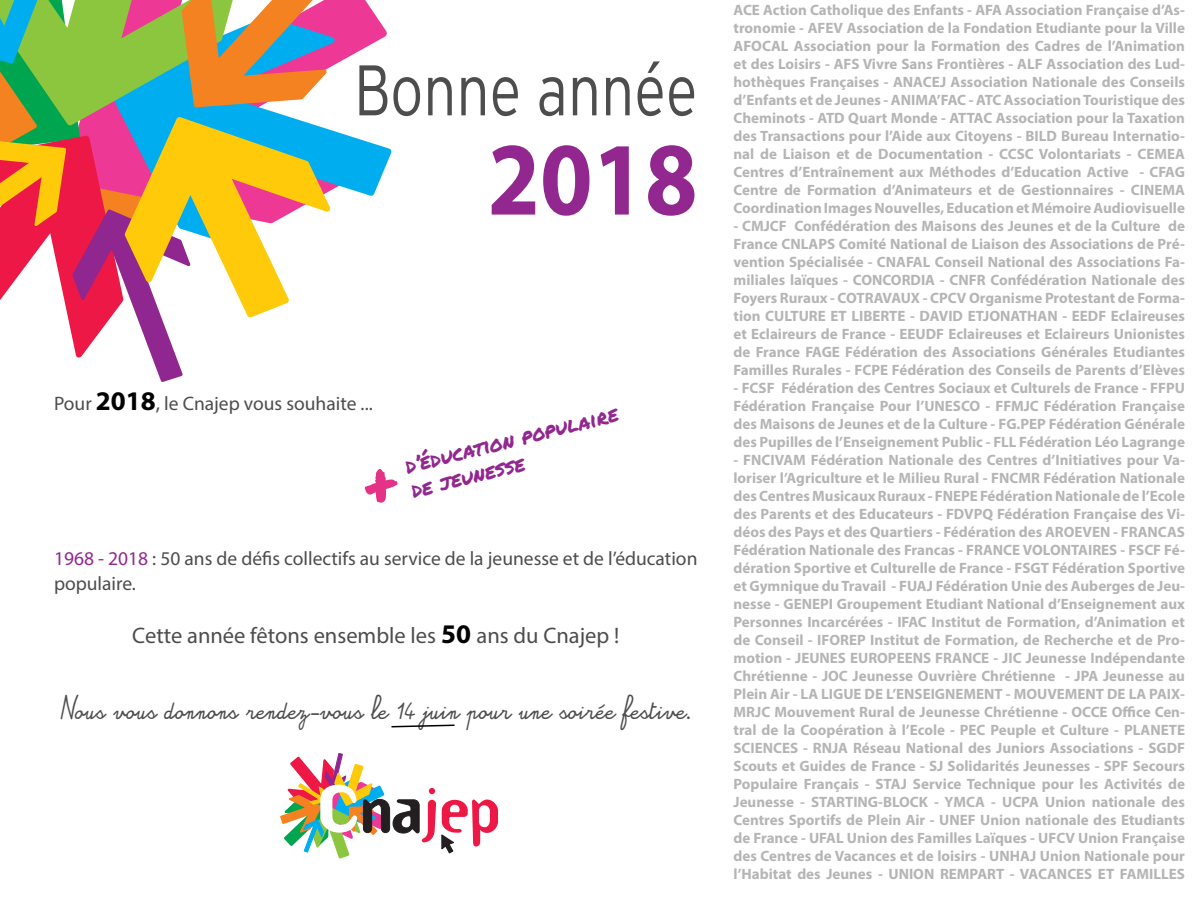
<style>
.page{position:relative;width:1200px;height:900px;background:#fff}
.page>*{position:absolute;margin:0;border:0;box-sizing:border-box;transform-origin:0 0}
.Message_de_remerciem{font:700 104.85px "Myriad Pro";color:#92278f;scale:.9 1}
.Message_de_remerciem-2{font:300 71.4px "Interstate";color:#4d4d4d;scale:.82 1}
.t1{font:700 68.4px "Template Gothic OT";letter-spacing:-.05em;color:#ed1845}
.Nom_de_la_société{font:22.5px "Myriad Pro";color:#4d4d4d}
.t2{font:21px "Permanent Marker";color:#92278f}
.URL_de_la_société{font:19.5px/25.5px "Myriad Pro";color:#4d4d4d}
.Intérieur_-_Titre{font:19.5px "Myriad Pro";color:#4d4d4d}
.URL_de_la_société-2{font:16.5px "Alamain";color:#4d4d4d}
.t3{font:700 15px/18px "Myriad Pro";color:#b5b5b5;text-align:justify}
.s1{font-weight:700;font-size:27px;color:#000}
.s2{font-size:21px}
.s3{color:#92278f}
.s4{font-size:18px}
.s5{font-size:100.65px;color:#fff}
.s6{color:#231f20}
</style>
<div class="page">
<svg style="left:441px;top:834px;width:13px;height:20px"></svg>
<svg style="left:280px;top:753px;width:140px;height:106px"></svg>
<svg style="left:391px;top:724px;width:64px;height:4px"></svg>
<svg style="left:340px;top:13px;width:52px;height:183px"></svg>
<svg style="left:0;top:0;width:340px;height:382px"></svg>
<svg style="left:120px;top:112px;width:219px;height:210px"></svg>
<p class="Message_de_remerciem-2" style="left:354px;top:50px;width:420px">Bonne année</p>
<p class="Message_de_remerciem" style="left:488px;top:111px;width:235px">2018</p>
<p class="Intérieur_-_Titre" style="left:54px;top:392px;width:320px">Pour <span class="s1">2018</span><span class="s2">,</span> le Cnajep vous souhaite ...</p>
<p class="t2" style="left:402px;top:451px;width:220px;rotate:-14deg">d’éducation populaire</p>
<p class="t2" style="left:408px;top:476px;width:118px;rotate:-14deg">de jeunesse</p>
<p class="URL_de_la_société" style="left:54px;top:545px;width:645px"><span class="s3">1968 - 2018</span> : 50 ans de défis collectifs au service de la jeunesse et de l’éducation populaire.</p>
<p class="Nom_de_la_société" style="left:132px;top:621px;width:488px">Cette année fêtons ensemble les <span class="s1">50</span> ans du Cnajep !</p>
<p class="URL_de_la_société-2" style="left:60px;top:704px;width:634px">Nous vous donnons rendez-vous le 14 juin pour une soirée festive<span class="s4">.</span></p>
<p class="t1" style="left:314px;top:775px;width:190px"><span class="s5">c</span><span class="s6">na</span>jep</p>
<p class="t3" style="left:734px;top:0;width:453px">ACE Action Catholique des Enfants - AFA Association Française d’As&shy;tronomie - AFEV Association de la Fondation Etudiante pour la Ville AFOCAL Association pour la Formation des Cadres de l’Animation et des Loisirs - AFS Vivre Sans Frontières - ALF Association des Lud&shy;hothèques Françaises - ANACEJ Association Nationale des Conseils d’Enfants et de Jeunes - ANIMA’FAC - ATC Association Touristique des Cheminots - ATD Quart Monde - ATTAC Association pour la Taxation des Transactions pour l’Aide aux Citoyens - BILD Bureau Internatio&shy;nal de Liaison et de Documentation - CCSC Volontariats - CEMEA Centres d’Entraînement aux Méthodes d’Education Active - CFAG Centre de Formation d’Animateurs et de Gestionnaires - CINEMA Coordination Images Nouvelles, Education et Mémoire Audiovisuelle</p>
<p class="t3" style="left:734px;top:216px;width:453px">- CMJCF Confédération des Maisons des Jeunes et de la Culture de France CNLAPS Comité National de Liaison des Associations de Pré&shy;vention Spécialisée - CNAFAL Conseil National des Associations Fa&shy;miliales laïques - CONCORDIA - CNFR Confédération Nationale des Foyers Ruraux - COTRAVAUX - CPCV Organisme Protestant de Forma&shy;tion CULTURE ET LIBERTE - DAVID ETJONATHAN - EEDF Eclaireuses et Eclaireurs de France - EEUDF Eclaireuses et Eclaireurs Unionistes de France FAGE Fédération des Associations Générales Etudiantes Familles Rurales - FCPE Fédération des Conseils de Parents d’Elèves</p>
<p class="t3" style="left:734px;top:378px;width:453px">- FCSF Fédération des Centres Sociaux et Culturels de France - FFPU Fédération Française Pour l’UNESCO - FFMJC Fédération Française des Maisons de Jeunes et de la Culture - FG.PEP Fédération Générale des Pupilles de l’Enseignement Public - FLL Fédération Léo Lagrange</p>
<p class="t3" style="left:734px;top:450px;width:453px">- FNCIVAM Fédération Nationale des Centres d’Initiatives pour Va&shy;loriser l’Agriculture et le Milieu Rural - FNCMR Fédération Nationale des Centres Musicaux Ruraux - FNEPE Fédération Nationale de l’Ecole des Parents et des Educateurs - FDVPQ Fédération Française des Vi&shy;déos des Pays et des Quartiers - Fédération des AROEVEN - FRANCAS Fédération Nationale des Francas - FRANCE VOLONTAIRES - FSCF Fé&shy;dération Sportive et Culturelle de France - FSGT Fédération Sportive et Gymnique du Travail - FUAJ Fédération Unie des Auberges de Jeu&shy;nesse - GENEPI Groupement Etudiant National d’Enseignement aux Personnes Incarcérées - IFAC Institut de Formation, d’Animation et de Conseil - IFOREP Institut de Formation, de Recherche et de Pro&shy;motion - JEUNES EUROPEENS FRANCE - JIC Jeunesse Indépendante Chrétienne - JOC Jeunesse Ouvrière Chrétienne - JPA Jeunesse au Plein Air - LA LIGUE DE L’ENSEIGNEMENT - MOUVEMENT DE LA PAIX-MRJC Mouvement Rural de Jeunesse Chrétienne - OCCE Office Cen&shy;tral de la Coopération à l’Ecole - PEC Peuple et Culture - PLANETE SCIENCES - RNJA Réseau National des Juniors Associations - SGDF Scouts et Guides de France - SJ Solidarités Jeunesses - SPF Secours Populaire Français - STAJ Service Technique pour les Activités de Jeunesse - STARTING-BLOCK - YMCA - UCPA Union nationale des Centres Sportifs de Plein Air - UNEF Union nationale des Etudiants de France - UFAL Union des Familles Laïques - UFCV Union Française des Centres de Vacances et de loisirs - UNHAJ Union Nationale pour l’Habitat des Jeunes - UNION REMPART - VACANCES ET FAMILLES</p>
</div>
